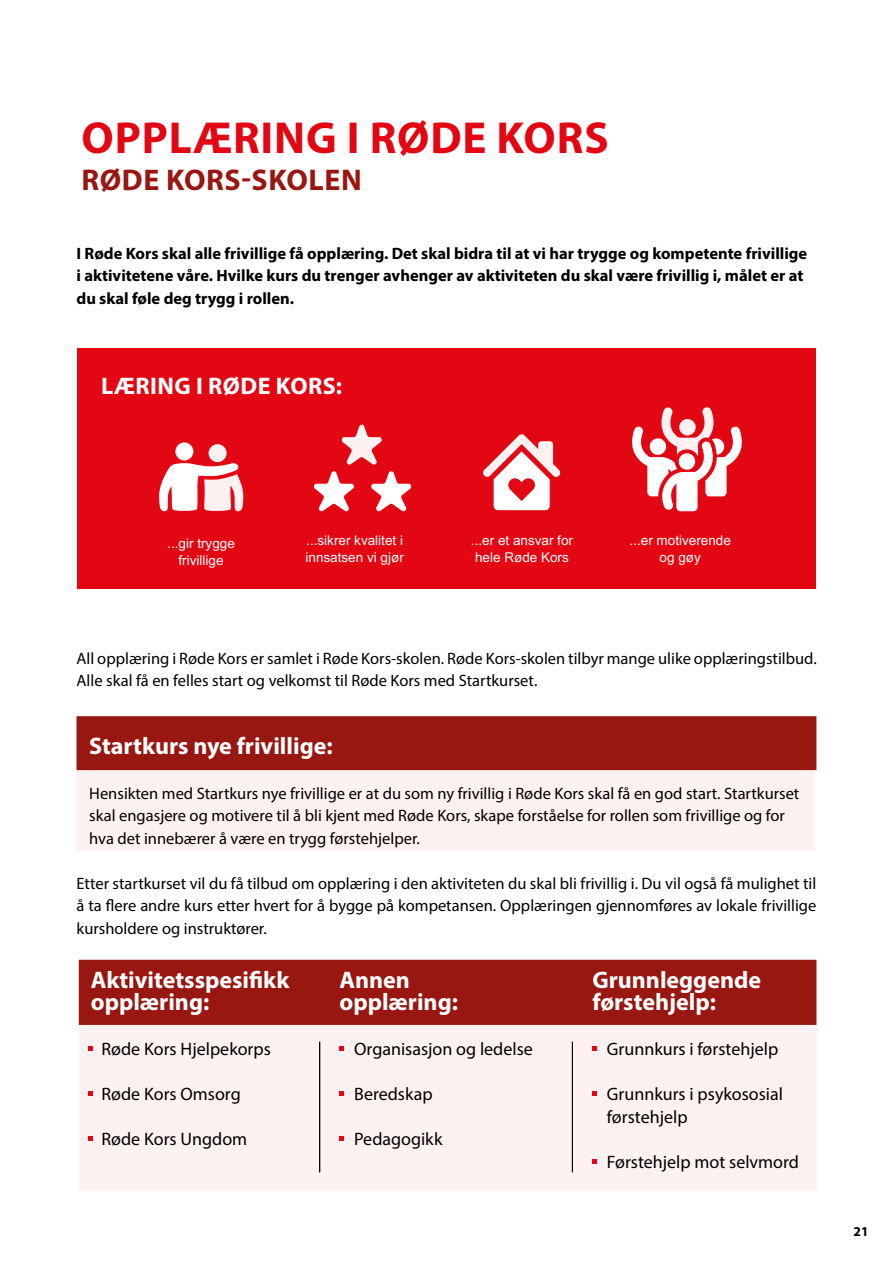
<style>
.page{position:relative;width:893px;height:1263px;background:#fff}
.page>*{position:absolute;margin:0;border:0;box-sizing:border-box;transform-origin:0 0}
.t1{font:700 45px "Myriad Pro";letter-spacing:.02em;color:#e30613}
.t2{font:700 30px "Myriad Pro";letter-spacing:.02em;color:#981711}
.t3{font:700 24px/22.5px "Myriad Pro";color:#fff}
.t4{font:700 24px "Myriad Pro";letter-spacing:.02em;color:#fff}
.t5{font:18px/22.5px "Myriad Pro";color:#000}
.t6{font:16.5px/22.5px "Myriad Pro";color:#000}
.t7{font:700 16.5px/22.5px "Myriad Pro";color:#000}
.t8{font:13.5px/17.2px "Arial";color:#fff;text-align:center}
.t9{font:700 13.5px "Myriad Pro";color:#000}
</style>
<div class="page">
<div style="left:76px;top:770px;width:738px;height:81px;background:#fef1f1"></div>
<div style="left:77px;top:716px;width:739px;height:54px;background:#981711;border:2px solid #981711"></div>
<div style="left:79px;top:1026px;width:737px;height:165px;background:#fef1f1"></div>
<div style="left:79px;top:960px;width:737px;height:65px;background:#981711;border:2px solid #981711"></div>
<hr style="left:319px;top:1042px;width:1px;height:130px;background:#000">
<hr style="left:572px;top:1042px;width:1px;height:130px;background:#000">
<svg style="left:88px;top:1046px;width:4px;height:5px"></svg>
<svg style="left:88px;top:1092px;width:4px;height:4px"></svg>
<svg style="left:88px;top:1137px;width:4px;height:4px"></svg>
<svg style="left:340px;top:1046px;width:4px;height:5px"></svg>
<svg style="left:340px;top:1092px;width:4px;height:4px"></svg>
<svg style="left:340px;top:1137px;width:4px;height:4px"></svg>
<svg style="left:592px;top:1046px;width:4px;height:5px"></svg>
<svg style="left:592px;top:1092px;width:4px;height:4px"></svg>
<svg style="left:592px;top:1159px;width:4px;height:4px"></svg>
<div style="left:77px;top:349px;width:738px;height:240px;background:#e30613"></div>
<svg style="left:483px;top:434px;width:78px;height:76px"></svg>
<div style="left:209px;top:444px;width:18px;height:18px;background:#fef1f1;border-radius:50%"></div>
<div style="left:175px;top:442px;width:18px;height:18px;background:#fff;border-radius:50%"></div>
<svg style="left:159px;top:463px;width:85px;height:49px"></svg>
<svg style="left:632px;top:407px;width:110px;height:104px"></svg>
<svg style="left:313px;top:424px;width:99px;height:88px"></svg>
<h1 class="t1" style="left:82px;top:108px;width:529px">OPPLÆRING I RØDE KORS</h1>
<h2 class="t2" style="left:81px;top:161px;width:282px">RØDE KORS-SKOLEN</h2>
<p class="t7" style="left:77px;top:241px;width:732px">I Røde Kors skal alle frivillige få opplæring. Det skal bidra til at vi har trygge og kompetente frivillige i aktivitetene våre. Hvilke kurs du trenger avhenger av aktiviteten du skal være frivillig i, målet er at du skal føle deg trygg i rollen.</p>
<h3 class="t4" style="left:101px;top:370px;width:243px">LÆRING I RØDE KORS:</h3>
<p class="t8" style="left:167px;top:534px;width:69px">...gir trygge frivillige</p>
<p class="t8" style="left:471px;top:531px;width:104px">...er et ansvar for hele Røde Kors</p>
<p class="t8" style="left:306px;top:531px;width:100px;text-align:left">...sikrer kvalitet i innsatsen vi gjør</p>
<p class="t8" style="left:630px;top:531px;width:103px">...er motiverende og gøy</p>
<p class="t6" style="left:77px;top:647px;width:742px">All opplæring i Røde Kors er samlet i Røde Kors-skolen. Røde Kors-skolen tilbyr mange ulike opplæringstilbud.<br>Alle skal få en felles start og velkomst til Røde Kors med Startkurset.</p>
<h3 class="t3" style="left:89px;top:734px;width:245px">Startkurs nye frivillige:</h3>
<p class="t6" style="left:89px;top:782px;width:712px">Hensikten med Startkurs nye frivillige er at du som ny frivillig i Røde Kors skal få en god start. Startkurset skal engasjere og motivere til å bli kjent med Røde Kors, skape forståelse for rollen som frivillige og for hva det innebærer å være en trygg førstehjelper.</p>
<p class="t6" style="left:77px;top:872px;width:741px;text-align:justify">Etter startkurset vil du få tilbud om opplæring i den aktiviteten du skal bli frivillig i. Du vil også få mulighet til å ta flere andre kurs etter hvert for å bygge på kompetansen. Opplæringen gjennomføres av lokale frivillige kursholdere og instruktører.</p>
<h3 class="t3" style="left:91px;top:968px;width:200px">Aktivitetsspesifikk opplæring:</h3>
<h3 class="t3" style="left:339px;top:968px;width:120px">Annen opplæring:</h3>
<h3 class="t3" style="left:592px;top:968px;width:170px">Grunnleggende førstehjelp:</h3>
<p class="t5" style="left:101px;top:1038px;width:171px">Røde Kors Hjelpekorps</p>
<p class="t5" style="left:101px;top:1083px;width:141px">Røde Kors Omsorg</p>
<p class="t5" style="left:101px;top:1128px;width:147px">Røde Kors Ungdom</p>
<p class="t5" style="left:354px;top:1038px;width:180px">Organisasjon og ledelse</p>
<p class="t5" style="left:354px;top:1083px;width:80px">Beredskap</p>
<p class="t5" style="left:354px;top:1128px;width:90px">Pedagogikk</p>
<p class="t5" style="left:607px;top:1038px;width:173px">Grunnkurs i førstehjelp</p>
<p class="t5" style="left:607px;top:1083px;width:178px">Grunnkurs i psykososial førstehjelp</p>
<p class="t5" style="left:607px;top:1150px;width:194px">Førstehjelp mot selvmord</p>
<p class="t9" style="left:854px;top:1223px;width:16px">21</p>
</div>
